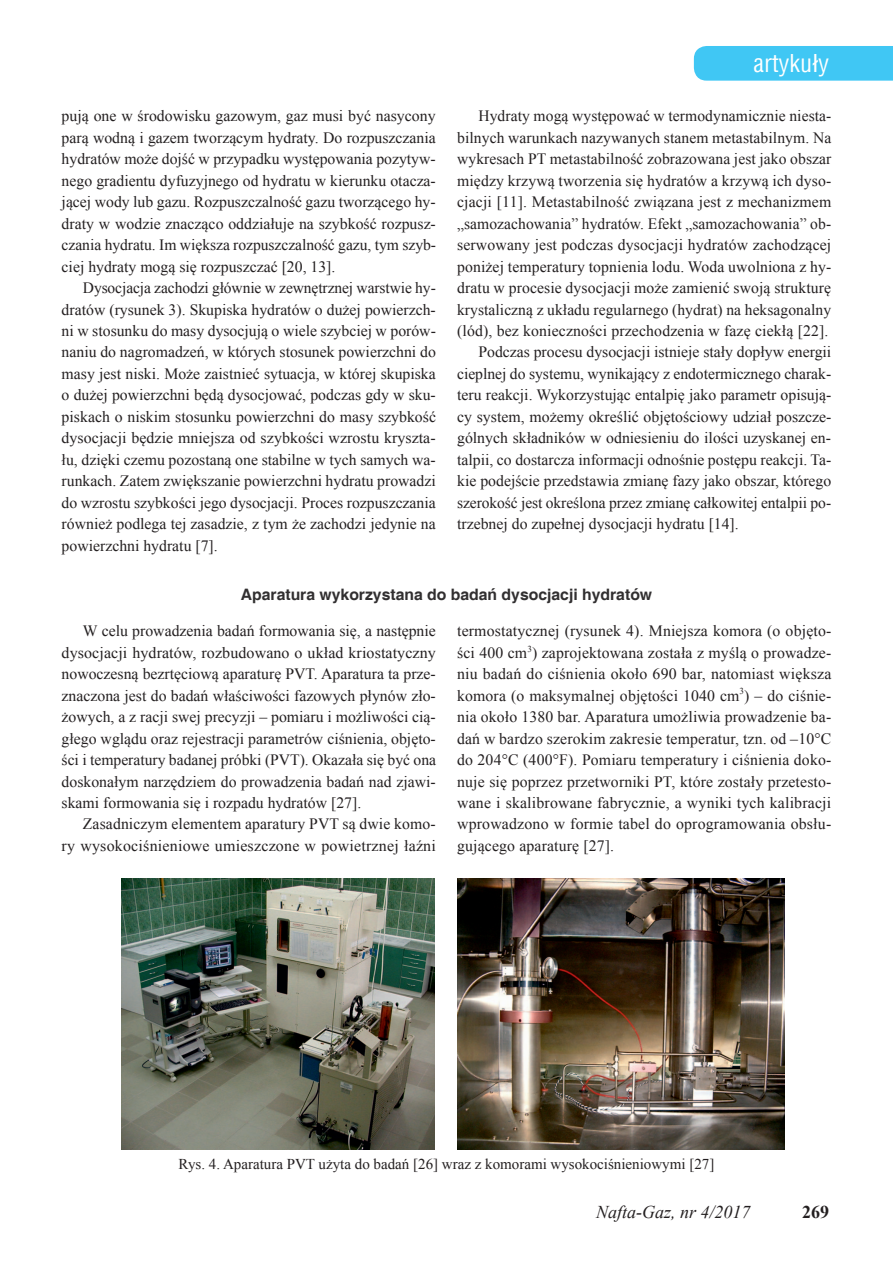
<style>
.page{position:relative;width:893px;height:1263px;background:#fff}
.page>*{position:absolute;margin:0;border:0;box-sizing:border-box;transform-origin:0 0}
.t1{font:24px "Switzerland Condensed";color:#fff}
.t2{font:italic 18px "Times New Roman";color:#231f20}
.t3{font:700 18px "Times New Roman";color:#231f20}
.t4{font:15.75px/21.5px "Times New Roman";letter-spacing:.005em;color:#231f20;text-align:justify}
.t5{font:700 15.75px "Helvetica";color:#312f30}
.t6{font:15px "Times New Roman";color:#231f20}
</style>
<div class="page">
<div style="left:694px;top:46px;width:199px;height:35px;background:#40c7f4"></div>
<img style="left:121px;top:879px;width:314px;height:271px">
<img style="left:457px;top:879px;width:327px;height:271px">
<p class="t4" style="left:62px;top:105px;width:376px">pują one w środowisku gazowym, gaz musi być nasycony parą wodną i gazem tworzącym hydraty. Do rozpuszczania hydratów może dojść w przypadku występowania pozytyw&shy;nego gradientu dyfuzyjnego od hydratu w kierunku otacza&shy;jącej wody lub gazu. Rozpuszczalność gazu tworzącego hy&shy;draty w wodzie znacząco oddziałuje na szybkość rozpusz&shy;czania hydratu. Im większa rozpuszczalność gazu, tym szyb&shy;ciej hydraty mogą się rozpuszczać [20, 13].</p>
<p class="t4" style="left:62px;top:277px;width:376px;text-indent:21px">Dysocjacja zachodzi głównie w zewnętrznej warstwie hy&shy;dratów (rysunek 3). Skupiska hydratów o dużej powierzch&shy;ni w stosunku do masy dysocjują o wiele szybciej w porów&shy;naniu do nagromadzeń, w których stosunek powierzchni do masy jest niski. Może zaistnieć sytuacja, w której skupiska o dużej powierzchni będą dysocjować, podczas gdy w sku&shy;piskach o niskim stosunku powierzchni do masy szybkość dysocjacji będzie mniejsza od szybkości wzrostu kryszta&shy;łu, dzięki czemu pozostaną one stabilne w tych samych wa&shy;runkach. Zatem zwiększanie powierzchni hydratu prowadzi do wzrostu szybkości jego dysocjacji. Proces rozpuszczania również podlega tej zasadzie, z tym że zachodzi jedynie na powierzchni hydratu [7].</p>
<h1 class="t1" style="left:754px;top:48px;width:77px">artykuły</h1>
<p class="t4" style="left:478px;top:105px;width:354px">Hydraty mogą występować w termodynamicznie niesta-</p>
<p class="t4" style="left:457px;top:127px;width:376px">bilnych warunkach nazywanych stanem metastabilnym. Na</p>
<p class="t4" style="left:457px;top:148px;width:376px">wykresach PT metastabilność zobrazowana jest jako obszar</p>
<p class="t4" style="left:457px;top:170px;width:376px">między krzywą tworzenia się hydratów a krzywą ich dyso-</p>
<p class="t4" style="left:457px;top:191px;width:376px">cjacji [11]. Metastabilność związana jest z mechanizmem</p>
<p class="t4" style="left:457px;top:212px;width:376px">„samozachowania” hydratów. Efekt „samozachowania” ob-</p>
<p class="t4" style="left:457px;top:234px;width:376px">serwowany jest podczas dysocjacji hydratów zachodzącej</p>
<p class="t4" style="left:457px;top:255px;width:376px">poniżej temperatury topnienia lodu. Woda uwolniona z hy-</p>
<p class="t4" style="left:457px;top:277px;width:375px">dratu w procesie dysocjacji może zamienić swoją strukturę</p>
<p class="t4" style="left:457px;top:298px;width:375px">krystaliczną z układu regularnego (hydrat) na heksagonalny</p>
<p class="t4" style="left:457px;top:320px;width:373px">(lód), bez konieczności przechodzenia w fazę ciekłą [22].</p>
<p class="t4" style="left:478px;top:341px;width:354px">Podczas procesu dysocjacji istnieje stały dopływ energii</p>
<p class="t4" style="left:457px;top:363px;width:376px">cieplnej do systemu, wynikający z endotermicznego charak-</p>
<p class="t4" style="left:457px;top:384px;width:376px">teru reakcji. Wykorzystując entalpię jako parametr opisują-</p>
<p class="t4" style="left:457px;top:406px;width:376px">cy system, możemy określić objętościowy udział poszcze-</p>
<p class="t4" style="left:457px;top:427px;width:375px">gólnych składników w odniesieniu do ilości uzyskanej en-</p>
<p class="t4" style="left:457px;top:448px;width:376px">talpii, co dostarcza informacji odnośnie postępu reakcji. Ta-</p>
<p class="t4" style="left:457px;top:470px;width:376px">kie podejście przedstawia zmianę fazy jako obszar, którego</p>
<p class="t4" style="left:457px;top:491px;width:376px">szerokość jest określona przez zmianę całkowitej entalpii po-</p>
<p class="t4" style="left:457px;top:513px;width:283px">trzebnej do zupełnej dysocjacji hydratu [14].</p>
<p class="t5" style="left:241px;top:585px;width:413px">Aparatura wykorzystana do badań dysocjacji hydratów</p>
<p class="t4" style="left:62px;top:620px;width:376px;text-indent:21px">W celu prowadzenia badań formowania się, a następnie dysocjacji hydratów, rozbudowano o układ kriostatyczny nowoczesną bezrtęciową aparaturę PVT. Aparatura ta prze&shy;znaczona jest do badań właściwości fazowych płynów zło&shy;żowych, a z racji swej precyzji – pomiaru i możliwości cią&shy;głego wglądu oraz rejestracji parametrów ciśnienia, objęto&shy;ści i temperatury badanej próbki (PVT). Okazała się być ona doskonałym narzędziem do prowadzenia badań nad zjawi&shy;skami formowania się i rozpadu hydratów [27].</p>
<p class="t4" style="left:62px;top:813px;width:376px;text-align:right">Zasadniczym elementem aparatury PVT są dwie komo-<br>ry wysokociśnieniowe umieszczone w powietrznej łaźni</p>
<p class="t4" style="left:457px;top:620px;width:376px">termostatycznej (rysunek 4). Mniejsza komora (o objęto&shy;ści 400 cm<sup>3</sup>) zaprojektowana została z myślą o prowadze&shy;niu badań do ciśnienia około 690 bar, natomiast większa komora (o maksymalnej objętości 1040 cm<sup>3</sup>) – do ciśnie&shy;nia około 1380 bar. Aparatura umożliwia prowadzenie ba&shy;dań w bardzo szerokim zakresie temperatur, tzn. od –10°C do 204°C (400°F). Pomiaru temperatury i ciśnienia doko&shy;nuje się poprzez przetworniki PT, które zostały przetesto&shy;wane i skalibrowane fabrycznie, a wyniki tych kalibracji wprowadzono w formie tabel do oprogramowania obsłu&shy;gującego aparaturę [27].</p>
<p class="t6" style="left:179px;top:1153px;width:537px">Rys. 4. Aparatura PVT użyta do badań [26] wraz z komorami wysokociśnieniowymi [27]</p>
<p class="t2" style="left:596px;top:1200px;width:156px">Nafta-Gaz, nr 4/2017</p>
<p class="t3" style="left:802px;top:1199px;width:28px">269</p>
</div>
